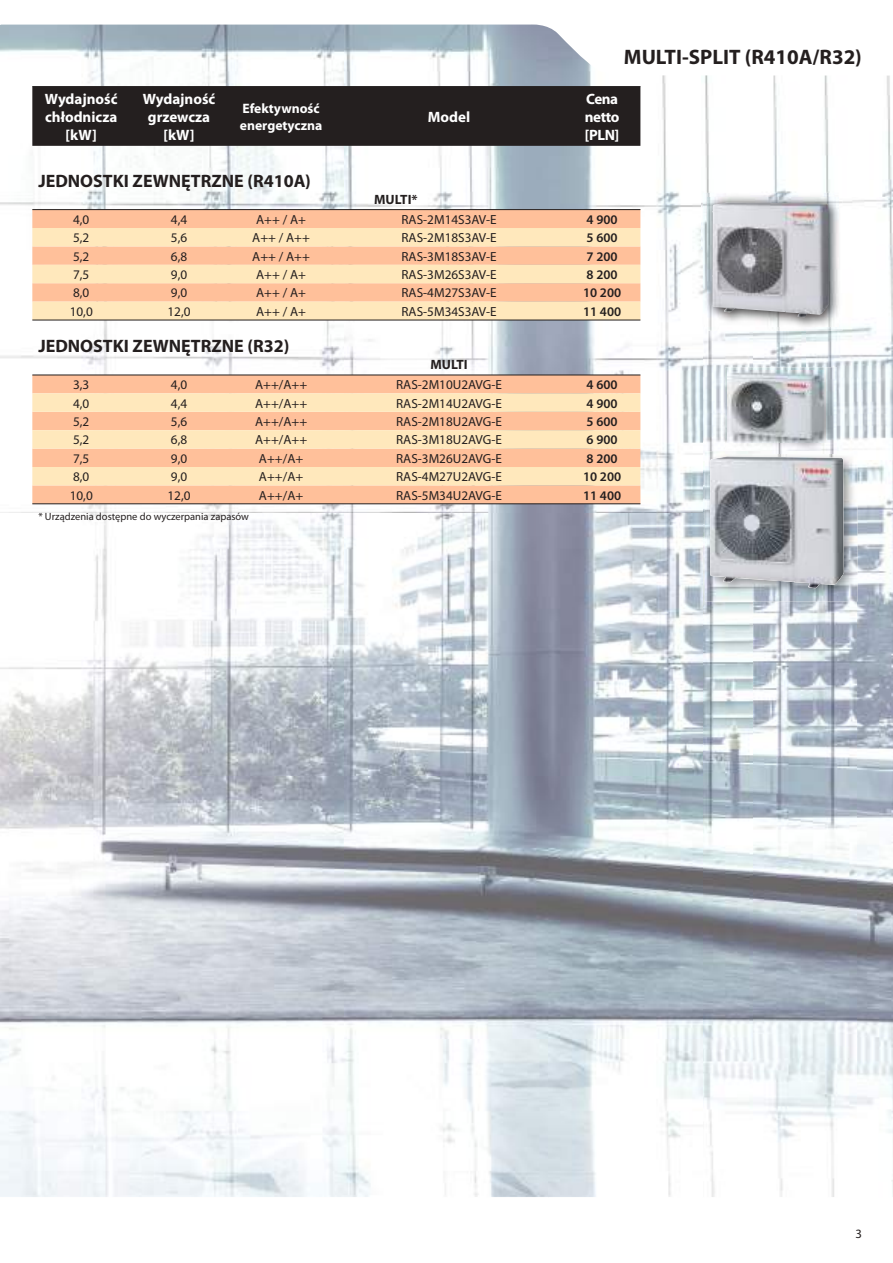
<style>
.page{position:relative;width:893px;height:1263px;background:#fff}
.page>*{position:absolute;margin:0;border:0;box-sizing:border-box;transform-origin:0 0}
.t1{font:700 21px "Myriad Pro";color:#241f1f}
.t2{font:700 18px "Myriad Pro";color:#241f1f}
.t3{font:700 15px/18px "Myriad Pro";color:#fff;text-align:center}
.t4{font:700 13.65px/16.4px "Myriad Pro";color:#fff}
.t5{font:700 13.5px "Myriad Pro";color:#241f1f}
.t6{font:13.2px "Myriad Pro";color:#241f1f}
.t7{font:600 13.2px "Myriad Pro";color:#241f1f}
.t8{font:12.75px "Myriad Pro";color:#241f1f}
.t9{font:10.5px "Myriad Pro";color:#241f1f}
</style>
<div class="page">
<img style="left:0;top:76px;width:702px;height:1102px">
<img style="left:705px;top:76px;width:188px;height:122px">
<img style="left:702px;top:203px;width:51px;height:975px">
<img style="left:805px;top:198px;width:88px;height:263px">
<img style="left:753px;top:331px;width:52px;height:36px">
<img style="left:856px;top:461px;width:37px;height:672px">
<img style="left:753px;top:601px;width:103px;height:577px">
<svg style="left:0;top:24px;width:889px;height:52px"></svg>
<svg style="left:0;top:1178px;width:893px;height:19px"></svg>
<div style="left:32px;top:87px;width:608px;height:59px;background:#241f1f"></div>
<div style="left:32px;top:210px;width:608px;height:18px;background:#ffc09a"></div>
<svg style="left:32px;top:228px;width:608px;height:92px;background:#fdd7ae"></svg>
<hr style="left:32px;top:86px;width:608px;height:1px;background:#241f1f">
<hr style="left:32px;top:209px;width:608px;height:1px;background:#241f1f">
<hr style="left:32px;top:320px;width:608px;height:1px;background:#241f1f">
<img style="left:707px;top:197px;width:135px;height:134px">
<img style="left:703px;top:193px;width:135px;height:134px">
<img style="left:707px;top:197px;width:131px;height:130px">
<img style="left:712px;top:203px;width:117px;height:114px">
<div style="left:32px;top:376px;width:608px;height:127px;background:#ffc09a"></div>
<svg style="left:32px;top:393px;width:608px;height:92px;background:#fed8af"></svg>
<hr style="left:32px;top:375px;width:608px;height:1px;background:#241f1f">
<hr style="left:32px;top:503px;width:608px;height:1px;background:#241f1f">
<img style="left:705px;top:451px;width:152px;height:150px">
<img style="left:710px;top:456px;width:134px;height:132px">
<img style="left:725px;top:367px;width:112px;height:87px">
<img style="left:728px;top:371px;width:98px;height:71px">
<p class="t3" style="left:45px;top:91px;width:74px">Wydajność chłodnicza [kW]</p>
<p class="t3" style="left:143px;top:91px;width:74px">Wydajność grzewcza [kW]</p>
<p class="t4" style="left:240px;top:102px;width:84px">Efektywność energetyczna</p>
<p class="t3" style="left:428px;top:109px;width:44px">Model</p>
<h2 class="t2" style="left:38px;top:174px;width:274px">JEDNOSTKI ZEWNĘTRZNE (R410A)</h2>
<p class="t5" style="left:374px;top:194px;width:45px">MULTI*</p>
<h1 class="t1" style="left:624px;top:49px;width:239px">MULTI-SPLIT (R410A/R32)</h1>
<p class="t3" style="left:585px;top:91px;width:36px;text-align:justify">Cena netto [PLN]</p>
<p class="t6" style="left:73px;top:214px;width:18px">4,0</p>
<p class="t6" style="left:171px;top:214px;width:18px">4,4</p>
<p class="t6" style="left:256px;top:214px;width:51px">A++ / A+</p>
<p class="t6" style="left:401px;top:214px;width:97px">RAS-2M14S3AV-E</p>
<p class="t7" style="left:587px;top:214px;width:33px">4 900</p>
<p class="t6" style="left:73px;top:233px;width:18px">5,2</p>
<p class="t6" style="left:171px;top:233px;width:18px">5,6</p>
<p class="t6" style="left:252px;top:233px;width:59px">A++ / A++</p>
<p class="t6" style="left:401px;top:233px;width:97px">RAS-2M18S3AV-E</p>
<p class="t7" style="left:587px;top:233px;width:33px">5 600</p>
<p class="t6" style="left:73px;top:251px;width:18px">5,2</p>
<p class="t6" style="left:171px;top:251px;width:18px">6,8</p>
<p class="t6" style="left:252px;top:251px;width:59px">A++ / A++</p>
<p class="t6" style="left:401px;top:251px;width:97px">RAS-3M18S3AV-E</p>
<p class="t7" style="left:587px;top:251px;width:33px">7 200</p>
<p class="t6" style="left:73px;top:269px;width:18px">7,5</p>
<p class="t6" style="left:171px;top:269px;width:18px">9,0</p>
<p class="t6" style="left:256px;top:269px;width:51px">A++ / A+</p>
<p class="t6" style="left:401px;top:269px;width:97px">RAS-3M26S3AV-E</p>
<p class="t7" style="left:587px;top:269px;width:33px">8 200</p>
<p class="t6" style="left:73px;top:288px;width:18px">8,0</p>
<p class="t6" style="left:171px;top:288px;width:18px">9,0</p>
<p class="t6" style="left:256px;top:288px;width:51px">A++ / A+</p>
<p class="t6" style="left:401px;top:288px;width:97px">RAS-4M27S3AV-E</p>
<p class="t7" style="left:583px;top:288px;width:40px">10 200</p>
<p class="t6" style="left:70px;top:306px;width:25px">10,0</p>
<p class="t6" style="left:168px;top:306px;width:25px">12,0</p>
<p class="t6" style="left:256px;top:306px;width:51px">A++ / A+</p>
<p class="t6" style="left:401px;top:306px;width:97px">RAS-5M34S3AV-E</p>
<p class="t7" style="left:583px;top:306px;width:40px">11 400</p>
<h2 class="t2" style="left:38px;top:339px;width:253px">JEDNOSTKI ZEWNĘTRZNE (R32)</h2>
<p class="t5" style="left:430px;top:360px;width:39px">MULTI</p>
<p class="t6" style="left:73px;top:380px;width:18px">3,3</p>
<p class="t6" style="left:171px;top:380px;width:18px">4,0</p>
<p class="t6" style="left:255px;top:380px;width:54px">A++/A++</p>
<p class="t6" style="left:396px;top:380px;width:107px">RAS-2M10U2AVG-E</p>
<p class="t7" style="left:587px;top:380px;width:33px">4 600</p>
<p class="t6" style="left:73px;top:398px;width:18px">4,0</p>
<p class="t6" style="left:171px;top:398px;width:18px">4,4</p>
<p class="t6" style="left:255px;top:398px;width:54px">A++/A++</p>
<p class="t6" style="left:396px;top:398px;width:107px">RAS-2M14U2AVG-E</p>
<p class="t7" style="left:587px;top:398px;width:33px">4 900</p>
<p class="t6" style="left:73px;top:416px;width:18px">5,2</p>
<p class="t6" style="left:171px;top:416px;width:18px">5,6</p>
<p class="t6" style="left:255px;top:416px;width:54px">A++/A++</p>
<p class="t6" style="left:396px;top:416px;width:107px">RAS-2M18U2AVG-E</p>
<p class="t7" style="left:587px;top:416px;width:33px">5 600</p>
<p class="t6" style="left:73px;top:435px;width:18px">5,2</p>
<p class="t6" style="left:171px;top:435px;width:18px">6,8</p>
<p class="t6" style="left:255px;top:435px;width:54px">A++/A++</p>
<p class="t6" style="left:396px;top:435px;width:107px">RAS-3M18U2AVG-E</p>
<p class="t7" style="left:587px;top:435px;width:33px">6 900</p>
<p class="t6" style="left:73px;top:453px;width:18px">7,5</p>
<p class="t6" style="left:171px;top:453px;width:18px">9,0</p>
<p class="t6" style="left:259px;top:453px;width:46px">A++/A+</p>
<p class="t6" style="left:396px;top:453px;width:107px">RAS-3M26U2AVG-E</p>
<p class="t7" style="left:587px;top:453px;width:33px">8 200</p>
<p class="t6" style="left:73px;top:472px;width:18px">8,0</p>
<p class="t6" style="left:171px;top:472px;width:18px">9,0</p>
<p class="t6" style="left:259px;top:472px;width:46px">A++/A+</p>
<p class="t6" style="left:396px;top:472px;width:107px">RAS-4M27U2AVG-E</p>
<p class="t7" style="left:583px;top:472px;width:40px">10 200</p>
<p class="t6" style="left:70px;top:490px;width:25px">10,0</p>
<p class="t6" style="left:168px;top:490px;width:25px">12,0</p>
<p class="t6" style="left:259px;top:490px;width:46px">A++/A+</p>
<p class="t6" style="left:396px;top:490px;width:107px">RAS-5M34U2AVG-E</p>
<p class="t7" style="left:583px;top:490px;width:40px">11 400</p>
<p class="t9" style="left:38px;top:513px;width:212px">* Urządzenia dostępne do wyczerpania zapasów</p>
<p class="t8" style="left:855px;top:1229px;width:8px">3</p>
</div>
